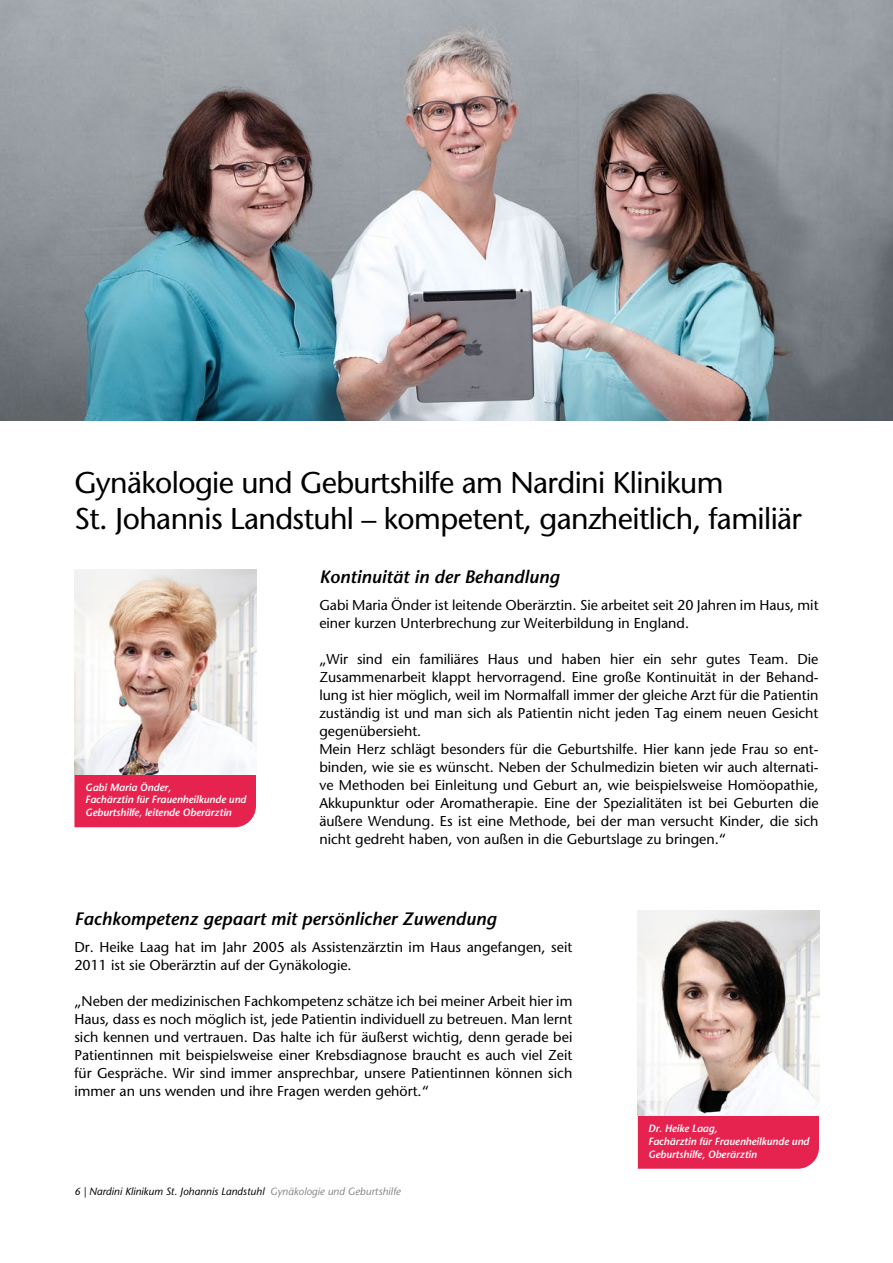
<style>
.page{position:relative;width:893px;height:1263px;background:#fff}
.page>*{position:absolute;margin:0;border:0;box-sizing:border-box;transform-origin:0 0}
.t1{font:30px/36px "Stone Sans";letter-spacing:-.02em;color:#000}
.t2{font:italic 600 18px "Stone Sans";color:#000}
.t3{font:14.25px/18px "Stone Sans";color:#000}
.t4{font:italic 600 10.5px/12.6px "Stone Sans";letter-spacing:-.01em;color:#fff}
.t5{font:italic 10.5px "Stone Sans";color:#000}
.t6{font:italic 10.5px "Stone Sans";color:#878787}
</style>
<div class="page">
<img style="left:0;top:0;width:893px;height:421px">
<div style="left:74px;top:774px;width:182px;height:53px;background:#e6224f"></div>
<img style="left:75px;top:569px;width:181px;height:205px">
<div style="left:638px;top:1115px;width:181px;height:54px;background:#e6224f"></div>
<img style="left:638px;top:911px;width:181px;height:204px">
<h1 class="t1" style="left:74px;top:464px;width:729px">Gynäkologie und Geburtshilfe am Nardini Klinikum<br>St. Johannis Landstuhl – kompetent, ganzheitlich, familiär</h1>
<p class="t2" style="left:319px;top:565px;width:242px">Kontinuität in der Behandlung</p>
<p class="t3" style="left:319px;top:596px;width:501px">Gabi Maria Önder ist leitende Oberärztin. Sie arbeitet seit 20 Jahren im Haus, mit einer kurzen Unterbrechung zur Weiterbildung in England.</p>
<p class="t3" style="left:319px;top:650px;width:501px">„Wir sind ein familiäres Haus und haben hier ein sehr gutes Team. Die Zusammenarbeit klappt hervorragend. Eine große Kontinuität in der Behand&shy;lung ist hier möglich, weil im Normalfall immer der gleiche Arzt für die Patientin zuständig ist und man sich als Patientin nicht jeden Tag einem neuen Gesicht gegenübersieht.<br>Mein Herz schlägt besonders für die Geburtshilfe. Hier kann jede Frau so ent&shy;binden, wie sie es wünscht. Neben der Schulmedizin bieten wir auch alternati&shy;ve Methoden bei Einleitung und Geburt an, wie beispielsweise Homöopathie, Akkupunktur oder Aromatherapie. Eine der Spezialitäten ist bei Geburten die äußere Wendung. Es ist eine Methode, bei der man versucht Kinder, die sich nicht gedreht haben, von außen in die Geburtslage zu bringen.“</p>
<p class="t4" style="left:85px;top:781px;width:163px">Gabi Maria Önder,<br>Fachärztin für Frauenheilkunde und<br>Geburtshilfe, leitende Oberärztin</p>
<p class="t2" style="left:74px;top:907px;width:423px">Fachkompetenz gepaart mit persönlicher Zuwendung</p>
<p class="t3" style="left:74px;top:938px;width:499px">Dr. Heike Laag hat im Jahr 2005 als Assistenzärztin im Haus angefangen, seit<br>2011 ist sie Oberärztin auf der Gynäkologie.</p>
<p class="t3" style="left:74px;top:992px;width:499px;text-align:justify">„Neben der medizinischen Fachkompetenz schätze ich bei meiner Arbeit hier im Haus, dass es noch möglich ist, jede Patientin individuell zu betreuen. Man lernt sich kennen und vertrauen. Das halte ich für äußerst wichtig, denn gerade bei Patientinnen mit beispielsweise einer Krebsdiagnose braucht es auch viel Zeit für Gespräche. Wir sind immer ansprechbar, unsere Patientinnen können sich immer an uns wenden und ihre Fragen werden gehört.“</p>
<p class="t5" style="left:74px;top:1185px;width:191px">6 | Nardini Klinikum St. Johannis Landstuhl</p>
<p class="t6" style="left:270px;top:1185px;width:132px">Gynäkologie und Geburtshilfe</p>
<p class="t4" style="left:648px;top:1122px;width:163px">Dr. Heike Laag,<br>Fachärztin für Frauenheilkunde und<br>Geburtshilfe, Oberärztin</p>
</div>
